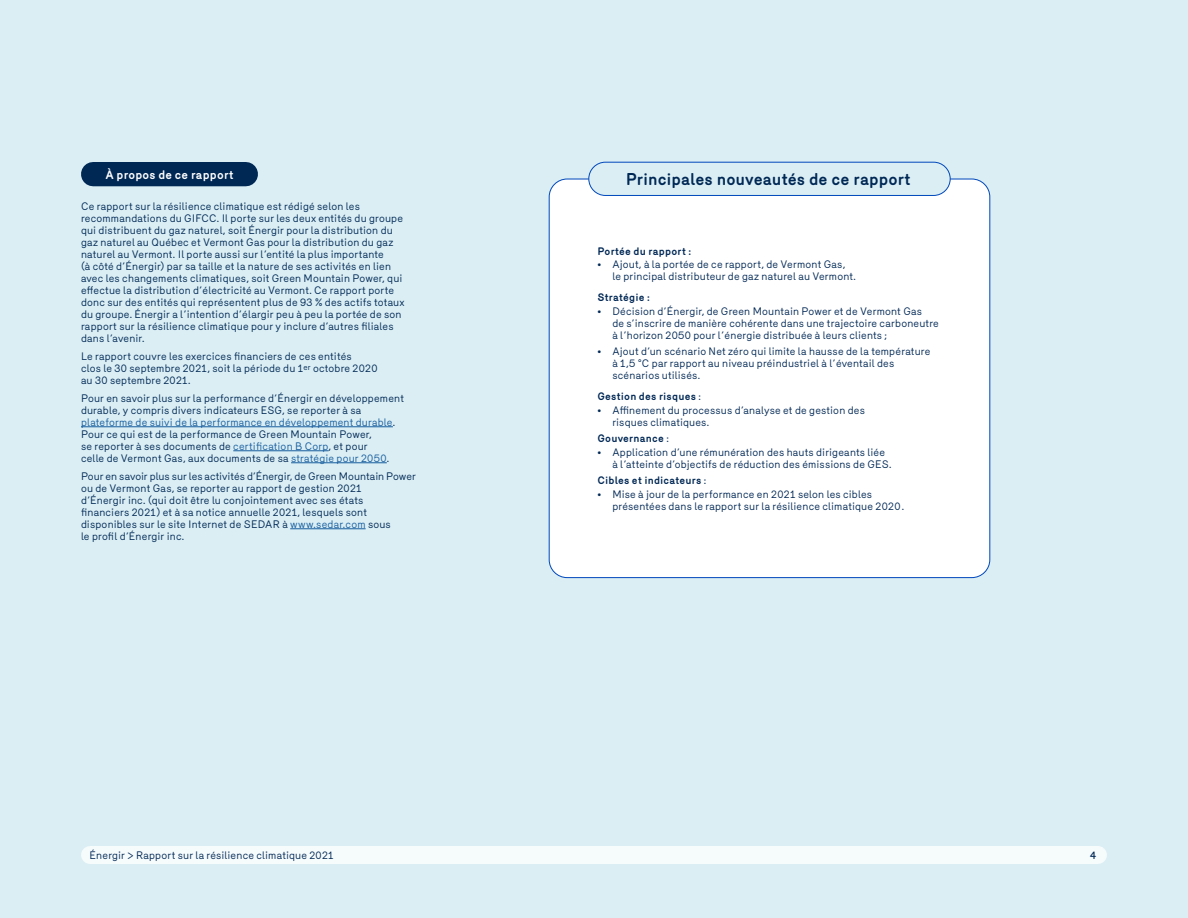
<style>
.page{position:relative;width:1188px;height:918px;background:#daeef4}
.page>*{position:absolute;margin:0;border:0;box-sizing:border-box;transform-origin:0 0}
.Texte{font:700 16.5px "Merkury";letter-spacing:.005em;color:#002855}
.T3{font:700 12px "Merkury";letter-spacing:.02em;color:#fff}
.Texte-2{font:10.5px/12px "Merkury";letter-spacing:.02em;color:#002855}
.Bullet{font:700 10.5px "Merkury";letter-spacing:.02em;color:#002855}
.t1{font:500 10.5px "Merkury";color:#002855}
.s1{color:#175d9e}
.s2{font-weight:400}
</style>
<div class="page">
<hr style="left:81px;top:427px;width:312px;height:1px;background:#175d9e">
<hr style="left:233px;top:451px;width:96px;height:1px;background:#175d9e">
<hr style="left:291px;top:463px;width:96px;height:1px;background:#175d9e">
<hr style="left:290px;top:529px;width:76px;height:1px;background:#175d9e">
<div style="left:93px;top:162px;width:153px;height:24px;background:#002855"></div>
<div style="left:90px;top:846px;width:1008px;height:18px;background:#f6fbfc"></div>
<div style="left:549px;top:179px;width:441px;height:399px;background:#fff;border-radius:18px"></div>
<div style="left:589px;top:162px;width:361px;height:33px;background:#daeef4;border-radius:17px"></div>
<div style="left:589px;top:162px;width:361px;height:34px;border:1px solid #0047bb;border-radius:17px"></div>
<p class="T3" style="left:105px;top:165px;width:130px">À propos de ce rapport</p>
<p class="Texte-2" style="left:81px;top:199px;width:325px">Ce rapport sur la résilience climatique est rédigé selon les recommandations du GIFCC. Il porte sur les deux entités du groupe qui distribuent du gaz naturel, soit Énergir pour la distribution du gaz naturel au Québec et Vermont Gas pour la distribution du gaz naturel au Vermont. Il porte aussi sur l’entité la plus importante<br>(à côté d’Énergir) par sa taille et la nature de ses activités en lien avec les changements climatiques, soit Green Mountain Power, qui effectue la distribution d’électricité au Vermont. Ce rapport porte donc sur des entités qui représentent plus de 93 % des actifs totaux du groupe. Énergir a l’intention d’élargir peu à peu la portée de son rapport sur la résilience climatique pour y inclure d’autres filiales dans l’avenir.</p>
<p class="Texte-2" style="left:81px;top:349px;width:298px">Le rapport couvre les exercices financiers de ces entités<br>clos le 30 septembre 2021, soit la période du 1<sup>er</sup> octobre 2020 au 30 septembre 2021.</p>
<p class="Texte-2" style="left:81px;top:391px;width:325px">Pour en savoir plus sur la performance d’Énergir en développement durable, y compris divers indicateurs ESG, se reporter à sa <span class="s1">plateforme de suivi de la performance en développement durable</span>.<br>Pour ce qui est de la performance de Green Mountain Power,<br>se reporter à ses documents de <span class="s1">certification B Corp</span>, et pour<br>celle de Vermont Gas, aux documents de sa <span class="s1">stratégie pour 2050</span>.</p>
<p class="Texte-2" style="left:81px;top:469px;width:336px">Pour en savoir plus sur les activités d’Énergir, de Green Mountain Power ou de Vermont Gas, se reporter au rapport de gestion 2021<br>d’Énergir inc. (qui doit être lu conjointement avec ses états<br>financiers 2021) et à sa notice annuelle 2021, lesquels sont disponibles sur le site Internet de SEDAR à <span class="s1">www.sedar.com</span> sous<br>le profil d’Énergir inc.</p>
<p class="Texte" style="left:626px;top:167px;width:286px">Principales nouveautés de ce rapport</p>
<p class="Bullet" style="left:597px;top:243px;width:95px">Portée du rapport :</p>
<p class="Texte-2" style="left:612px;top:257px;width:245px;text-indent:-15px">• Ajout, à la portée de ce rapport, de Vermont Gas, le principal distributeur de gaz naturel au Vermont.</p>
<p class="Bullet" style="left:597px;top:290px;width:54px">Stratégie :</p>
<p class="Texte-2" style="left:612px;top:304px;width:328px;text-indent:-15px">• Décision d’Énergir, de Green Mountain Power et de Vermont Gas<br>de s’inscrire de manière cohérente dans une trajectoire carboneutre à l’horizon 2050 pour l’énergie distribuée à leurs clients ;</p>
<p class="Texte-2" style="left:612px;top:344px;width:320px;text-indent:-15px">• Ajout d’un scénario Net zéro qui limite la hausse de la température à 1,5 °C par rapport au niveau préindustriel à l’éventail des scénarios utilisés.</p>
<p class="Bullet" style="left:597px;top:389px;width:105px">Gestion des risques <span class="s2">:</span></p>
<p class="Texte-2" style="left:612px;top:403px;width:254px;text-indent:-15px">• Affinement du processus d’analyse et de gestion des risques climatiques.</p>
<p class="Bullet" style="left:597px;top:431px;width:73px">Gouvernance <span class="s2">:</span></p>
<p class="Texte-2" style="left:612px;top:445px;width:281px;text-indent:-15px">• Application d’une rémunération des hauts dirigeants liée à l’atteinte d’objectifs de réduction des émissions de GES.</p>
<p class="Bullet" style="left:597px;top:473px;width:110px">Cibles et indicateurs <span class="s2">:</span></p>
<p class="Texte-2" style="left:612px;top:487px;width:293px;text-indent:-15px">• Mise à jour de la performance en 2021 selon les cibles présentées dans le rapport sur la résilience climatique 2020.</p>
<p class="Texte-2" style="left:90px;top:848px;width:246px">Énergir &gt; Rapport sur la résilience climatique 2021</p>
<p class="t1" style="left:1090px;top:847px;width:8px">4</p>
</div>
